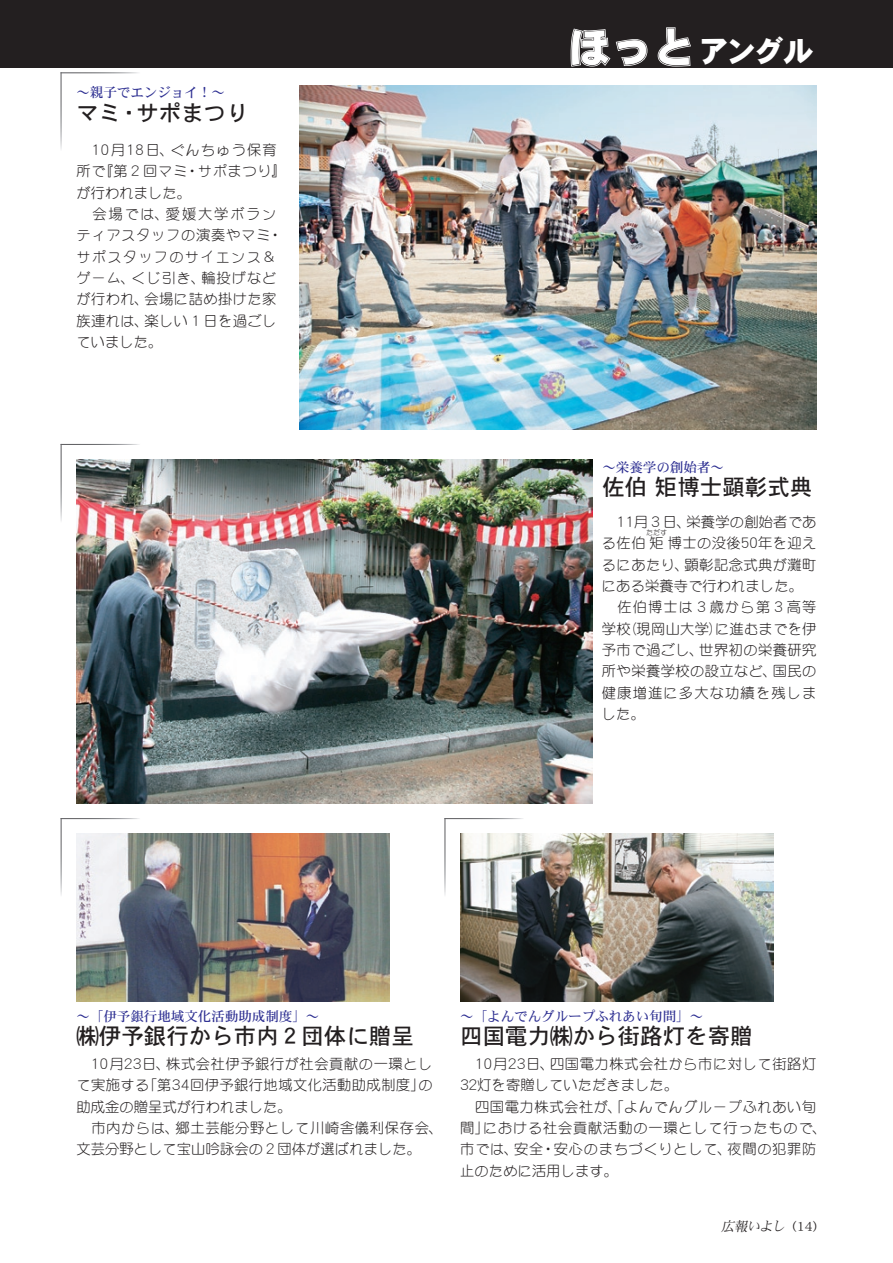
<style>
.page{position:relative;width:893px;height:1263px;background:#fff}
.page>*{position:absolute;margin:0;border:0;box-sizing:border-box;transform-origin:0 0}
.t1{font:30px "DFHS Gothic Std W9";color:#fff}
.t2{font:22.5px "DFHS Gothic Std W5";color:#231f20}
.t3{font:14.25px/21.3px "DF Maru Gothic Std W3";letter-spacing:.035em;color:#231f20}
.t4{font:14.25px/21.3px "DF Maru Gothic Std W3";letter-spacing:.01em;color:#231f20}
.t5{font:14.25px/21.3px "DF Maru Gothic Std W3";letter-spacing:.08em;color:#231f20}
.t6{font:14.25px "DF Maru Gothic Std W3";letter-spacing:.055em;color:#231f20}
.t7{font:14.25px "DF Maru Gothic Std W3";letter-spacing:.085em;color:#231f20}
.t8{font:14.25px "DF Maru Gothic Std W3";letter-spacing:.015em;color:#231f20}
.t9{font:14.25px "DF Maru Gothic Std W3";letter-spacing:.075em;color:#231f20}
.t10{font:14.25px "DF Maru Gothic Std W3";letter-spacing:.125em;color:#231f20}
.t11{font:13.5px "DFHS Mincho Std W5";color:#2e3092}
.t12{font:italic 13.5px "DFHS Mincho Std W3";color:#231f20}
.t13{font:7.2px "DF Maru Gothic Std W3";color:#231f20}
.s1{font-size:42px}
.s2{font-style:normal;font-size:13.8px}
</style>
<div class="page">
<div style="left:0;top:0;width:893px;height:68px;background:#231f20"></div>
<svg style="left:570px;top:28px;width:78px;height:39px"></svg>
<svg style="left:657px;top:27px;width:34px;height:40px"></svg>
<img style="left:300px;top:85px;width:516px;height:344px">
<img style="left:76px;top:833px;width:313px;height:168px">
<img style="left:460px;top:833px;width:313px;height:168px">
<img style="left:76px;top:459px;width:516px;height:344px">
<p class="t11" style="left:76px;top:85px;width:150px">～親子でエンジョイ!~</p>
<h2 class="t2" style="left:136px;top:101px;width:114px">サポまつり</h2>
<h2 class="t2" style="left:76px;top:101px;width:46px">マミ</h2>
<h2 class="t2" style="left:118px;top:101px;width:24px">・</h2>
<p class="t3" style="left:76px;top:139px;width:99px">　１０月１８日、</p>
<p class="t9" style="left:170px;top:142px;width:108px">ぐんちゅう保育</p>
<p class="t3" style="left:185px;top:160px;width:102px">・サポまつり『</p>
<p class="t3" style="left:76px;top:160px;width:31px">所で</p>
<p class="t4" style="left:76px;top:182px;width:116px">が行われました。</p>
<p class="t10" style="left:166px;top:206px;width:112px">愛媛大学ボラン</p>
<p class="t3" style="left:99px;top:160px;width:90px">『第２回マミ</p>
<p class="t3" style="left:76px;top:203px;width:94px">　会場では、</p>
<p class="t3" style="left:76px;top:224px;width:195px">ティアスタッフの演奏やマミ</p>
<p class="t7" style="left:76px;top:249px;width:202px">サポスタッフのサイエンス&amp;</p>
<p class="t3" style="left:201px;top:267px;width:77px">輪投げなど</p>
<p class="t3" style="left:268px;top:224px;width:16px">・</p>
<p class="t3" style="left:76px;top:267px;width:60px">ゲーム、</p>
<p class="t3" style="left:131px;top:267px;width:75px">くじ引き、</p>
<p class="t3" style="left:145px;top:288px;width:134px;text-indent:-68px">が行われ、<br>楽しい１日を過ごし</p>
<p class="t3" style="left:145px;top:288px;width:134px">会場に詰め掛けた家</p>
<p class="t4" style="left:76px;top:310px;width:88px">族連れは、ていました。</p>
<h1 class="t1" style="left:569px;top:35px;width:246px"><span class="s1">ほっと</span>アングル</h1>
<p class="t11" style="left:602px;top:459px;width:123px">～栄養学の創始者~</p>
<h2 class="t2" style="left:602px;top:475px;width:211px">佐伯矩博士顕彰式典</h2>
<p class="t8" style="left:686px;top:514px;width:131px">栄養学の創始者であ</p>
<p class="t3" style="left:634px;top:511px;width:58px">月３日、</p>
<p class="t3" style="left:602px;top:511px;width:140px;text-indent:12px">１１<br>る佐伯矩博士の没後</p>
<p class="t13" style="left:646px;top:528px;width:23px">ただす</p>
<p class="t3" style="left:758px;top:532px;width:60px">年を迎え</p>
<p class="t3" style="left:685px;top:532px;width:133px;text-align:center">５０<br>顕彰記念式典が灘町</p>
<p class="t3" style="left:602px;top:553px;width:88px">るにあたり、</p>
<p class="t4" style="left:602px;top:575px;width:202px">にある栄養寺で行われました。</p>
<p class="t5" style="left:602px;top:596px;width:216px">　佐伯博士は３歳から第３高等</p>
<p class="t3" style="left:623px;top:617px;width:195px">（現岡山大学に進むまでを伊</p>
<p class="t3" style="left:602px;top:617px;width:30px">学校</p>
<p class="t3" style="left:709px;top:617px;width:16px">）</p>
<p class="t3" style="left:602px;top:639px;width:103px">予市で過ごし、</p>
<p class="t3" style="left:699px;top:639px;width:119px">世界初の栄養研究</p>
<p class="t5" style="left:602px;top:660px;width:216px">所や栄養学校の設立など、<br>健康増進に多大な功績を残しました。</p>
<p class="t3" style="left:773px;top:660px;width:45px">国民の</p>
<p class="t11" style="left:76px;top:1008px;width:245px">～「伊予銀行地域文化活動助成制度「~</p>
<h2 class="t2" style="left:76px;top:1024px;width:339px">㈱伊予銀行から市内２団体に贈呈</h2>
<p class="t3" style="left:166px;top:1053px;width:268px">株式会社伊予銀行が社会貢献の一環とし</p>
<p class="t3" style="left:88px;top:1053px;width:37px">１０月</p>
<p class="t3" style="left:142px;top:1053px;width:29px">日、</p>
<p class="t3" style="left:121px;top:1053px;width:25px">２３</p>
<p class="t3" style="left:190px;top:1074px;width:244px">回伊予銀行地域文化活動助成制度の」</p>
<p class="t3" style="left:76px;top:1074px;width:75px">て実施する</p>
<p class="t4" style="left:76px;top:1095px;width:217px">助成金の贈呈式が行われました。</p>
<p class="t3" style="left:175px;top:1117px;width:269px">郷土芸能分野として川崎舎儀利保存会、</p>
<p class="t3" style="left:143px;top:1074px;width:30px">「第</p>
<p class="t3" style="left:169px;top:1074px;width:25px">３４</p>
<p class="t4" style="left:76px;top:1117px;width:346px">　市内からは、<br>文芸分野として宝山吟詠会の２団体が選ばれました。</p>
<p class="t11" style="left:460px;top:1008px;width:244px">～「よんでんグループふれあい旬間「~</p>
<h2 class="t2" style="left:460px;top:1024px;width:294px">四国電力㈱から街路灯を寄贈</h2>
<p class="t3" style="left:550px;top:1053px;width:268px">四国電力株式会社から市に対して街路灯</p>
<p class="t4" style="left:477px;top:1053px;width:202px;text-indent:-5px">１０月<br>灯を寄贈していただきました。</p>
<p class="t3" style="left:526px;top:1053px;width:29px">日、</p>
<p class="t3" style="left:505px;top:1053px;width:25px">２３</p>
<p class="t3" style="left:457px;top:1074px;width:24px">３２</p>
<p class="t3" style="left:460px;top:1095px;width:358px">　四国電力株式会社が、「よんでんグループふれあい旬</p>
<p class="t6" style="left:483px;top:1120px;width:345px">における社会貢献活動の一環として行ったもので、</p>
<p class="t3" style="left:460px;top:1117px;width:30px">間」</p>
<p class="t4" style="left:460px;top:1138px;width:159px">市では、<br>止のために活用します。</p>
<p class="t3" style="left:514px;top:1138px;width:31px">安全</p>
<p class="t3" style="left:541px;top:1138px;width:191px">・安心のまちづくりとして、</p>
<p class="t3" style="left:727px;top:1138px;width:90px">夜間の犯罪防</p>
<p class="t12" style="left:721px;top:1219px;width:98px">広報いよし <span class="s2">)14(</span></p>
</div>
